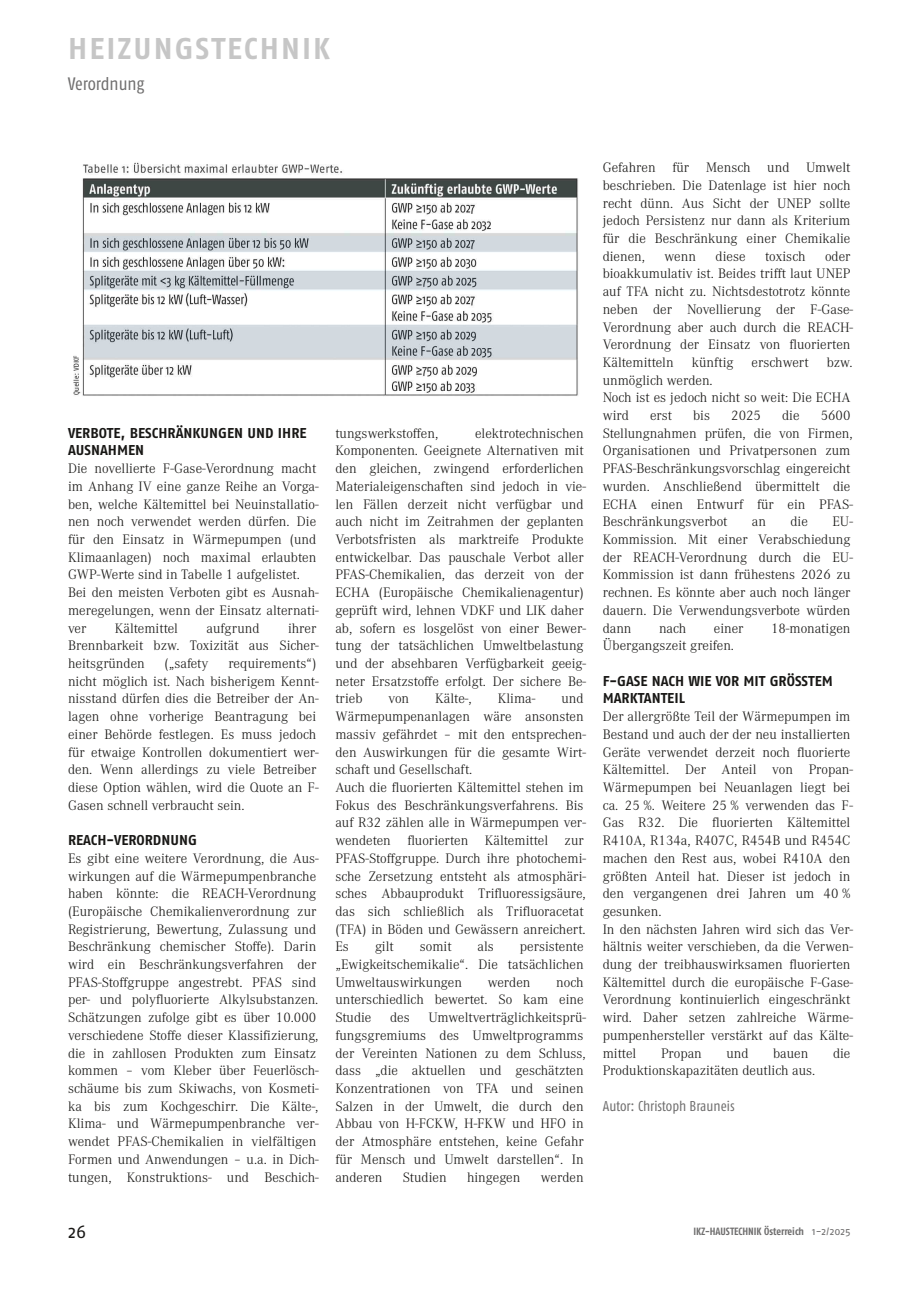
<style>
.page{position:relative;width:919px;height:1289px;background:#fff}
.page>*{position:absolute;margin:0;border:0;box-sizing:border-box;transform-origin:0 0}
.t1{font:700 30px "Fago OT";letter-spacing:.07em;color:#c6c6c6}
.t2{font:condensed 18px "Fago OT";letter-spacing:-.005em;color:#6f6e6e}
.t3{font:18px "Fago OT";color:#181715}
.t4{font:300 14.25px/17.7px "Corporate A";color:#181715}
.t5{font:700 14.25px/17.7px "Fago OT";color:#181715}
.t6{font:condensed 14.25px "Fago OT";color:#6f6e6e}
.t7{font:700 condensed 10.5px "Fago OT";letter-spacing:-.005em;color:#6f6e6e}
.s1{font-weight:400;font-stretch:normal}
</style>
<div class="page">
<img style="left:73px;top:162px;width:505px;height:234px">
<h1 class="t1" style="left:68px;top:30px;width:263px">HEIZUNGSTECHNIK</h1>
<p class="t2" style="left:68px;top:72px;width:78px">Verordnung</p>
<p class="t5" style="left:68px;top:424px;width:240px">VERBOTE, BESCHRÄNKUNGEN UND IHRE<br>AUSNAHMEN</p>
<p class="t4" style="left:68px;top:460px;width:252px">Die novellierte F-Gase-Verordnung macht im Anhang IV eine ganze Reihe an Vorga&shy;ben, welche Kältemittel bei Neuinstallatio&shy;nen noch verwendet werden dürfen. Die für den Einsatz in Wärmepumpen (und Klimaanlagen) noch maximal erlaubten GWP-Werte sind in Tabelle 1 aufgelistet.<br>Bei den meisten Verboten gibt es Ausnah&shy;meregelungen, wenn der Einsatz alternati&shy;ver</p>
<p class="t4" style="left:115px;top:619px;width:65px">Kältemittel</p>
<p class="t4" style="left:206px;top:619px;width:55px">aufgrund</p>
<p class="t4" style="left:68px;top:619px;width:252px;text-indent:220px">ihrer<br>Brennbarkeit bzw. Toxizität aus Sicher&shy;heitsgründen</p>
<p class="t4" style="left:68px;top:654px;width:252px;text-indent:160px">requirements“) nicht möglich ist. Nach bisherigem Kennt&shy;nisstand dürfen dies die Betreiber der An&shy;lagen ohne vorherige Beantragung bei einer Behörde festlegen. Es muss jedoch für etwaige Kontrollen dokumentiert wer&shy;den. Wenn allerdings zu viele Betreiber diese Option wählen, wird die Quote an F-Gasen schnell verbraucht sein.</p>
<p class="t5" style="left:68px;top:831px;width:130px">REACH-VERORDNUNG</p>
<p class="t4" style="left:68px;top:849px;width:252px">Es gibt eine weitere Verordnung, die Aus&shy;wirkungen auf die Wärmepumpenbranche haben könnte: die REACH-Verordnung (Europäische Chemikalienverordnung zur Registrierung, Bewertung, Zulassung und Beschränkung chemischer Stoffe). Darin wird ein Beschränkungsverfahren der PFAS-Stoffgruppe angestrebt. PFAS sind per- und polyfluorierte Alkylsubstanzen.<br>Schätzungen zufolge gibt es über 10.000 verschiedene Stoffe dieser Klassifizierung, die in zahllosen Produkten zum Einsatz kommen – vom Kleber über Feuerlösch&shy;schäume bis zum Skiwachs, von Kosmeti&shy;ka bis zum Kochgeschirr. Die Kälte-, Klima- und Wärmepumpenbranche ver&shy;wendet PFAS-Chemikalien in vielfältigen Formen und Anwendungen – u.a. in Dich&shy;tungen, Konstruktions- und Beschich-</p>
<p class="t4" style="left:164px;top:654px;width:45px">(„safety</p>
<p class="t4" style="left:335px;top:424px;width:104px">tungswerkstoffen,</p>
<p class="t4" style="left:335px;top:424px;width:252px;text-indent:140px">elektrotechnischen Komponenten. Geeignete Alternativen mit den gleichen, zwingend erforderlichen Materialeigenschaften sind jedoch in vie&shy;len Fällen derzeit nicht verfügbar und auch nicht im Zeitrahmen der geplanten Verbotsfristen als marktreife Produkte entwickelbar. Das pauschale Verbot aller PFAS-Chemikalien, das derzeit von der ECHA (Europäische Chemikalienagentur) geprüft wird, lehnen VDKF und LIK daher ab, sofern es losgelöst von einer Bewer&shy;tung der tatsächlichen Umweltbelastung und der absehbaren Verfügbarkeit geeig&shy;neter Ersatzstoffe erfolgt. Der sichere Be&shy;trieb</p>
<p class="t4" style="left:335px;top:690px;width:252px;text-indent:226px">und Wärmepumpenanlagen wäre ansonsten massiv gefährdet – mit den entsprechen&shy;den Auswirkungen für die gesamte Wirt&shy;schaft und Gesellschaft.<br>Auch die fluorierten Kältemittel stehen im Fokus des Beschränkungsverfahrens. Bis auf R32 zählen alle in Wärmepumpen ver&shy;wendeten fluorierten Kältemittel zur PFAS-Stoffgruppe. Durch ihre photochemi&shy;sche Zersetzung entsteht als atmosphäri&shy;sches Abbauprodukt Trifluoressigsäure, das sich schließlich als Trifluoracetat (TFA) in Böden und Gewässern anreichert.<br>Es</p>
<p class="t4" style="left:388px;top:690px;width:22px">von</p>
<p class="t4" style="left:435px;top:690px;width:38px">Kälte-,</p>
<p class="t4" style="left:497px;top:690px;width:39px">Klima-</p>
<p class="t4" style="left:375px;top:938px;width:20px">gilt</p>
<p class="t4" style="left:420px;top:938px;width:33px">somit</p>
<p class="t4" style="left:477px;top:938px;width:18px">als</p>
<p class="t4" style="left:335px;top:938px;width:250px;text-align:justify;text-indent:184px">persistente „Ewigkeitschemikalie“. Die tatsächlichen Umweltauswirkungen</p>
<p class="t4" style="left:335px;top:973px;width:250px;text-align:justify;text-indent:221px">noch unterschiedlich bewertet. So kam eine Studie</p>
<p class="t4" style="left:487px;top:973px;width:44px">werden</p>
<p class="t4" style="left:335px;top:1008px;width:252px;text-indent:93px">Umweltverträglichkeitsprü&shy;fungsgremiums des Umweltprogramms der Vereinten Nationen zu dem Schluss, dass „die aktuellen und geschätzten Konzentrationen von TFA und seinen Salzen in der Umwelt, die durch den Abbau von H-FCKW, H-FKW und HFO in der Atmosphäre entstehen, keine Gefahr für Mensch und Umwelt darstellen“. In anderen</p>
<p class="t4" style="left:390px;top:1008px;width:21px">des</p>
<p class="t4" style="left:403px;top:1168px;width:45px">Studien</p>
<p class="t4" style="left:467px;top:1168px;width:55px">hingegen</p>
<p class="t4" style="left:541px;top:1168px;width:44px">werden</p>
<p class="t4" style="left:602px;top:159px;width:249px;text-align:justify">Gefahren für Mensch und Umwelt beschrieben. Die Datenlage ist hier noch recht dünn. Aus Sicht der UNEP sollte jedoch Persistenz nur dann als Kriterium für die Beschränkung einer Chemikalie dienen,</p>
<p class="t4" style="left:602px;top:247px;width:252px;text-indent:222px">oder bioakkumulativ ist. Beides trifft laut UNEP auf TFA nicht zu. Nichtsdestotrotz könnte neben der Novellierung der F-Gase-<br>Verordnung aber auch durch die REACH-<br>Verordnung der Einsatz von fluorierten<br>Kältemitteln</p>
<p class="t4" style="left:664px;top:247px;width:33px">wenn</p>
<p class="t4" style="left:715px;top:247px;width:31px">diese</p>
<p class="t4" style="left:765px;top:247px;width:42px">toxisch</p>
<p class="t4" style="left:691px;top:354px;width:43px">künftig</p>
<p class="t4" style="left:751px;top:354px;width:59px">erschwert</p>
<p class="t4" style="left:826px;top:354px;width:27px">bzw.</p>
<p class="t4" style="left:602px;top:371px;width:249px">unmöglich werden.<br>Noch ist es jedoch nicht so weit: Die ECHA wird</p>
<p class="t4" style="left:602px;top:407px;width:251px;text-indent:218px">5600<br>Stellungnahmen prüfen, die von Firmen,<br>Organisationen und Privatpersonen zum<br>PFAS-Beschränkungsvorschlag eingereicht wurden. Anschließend übermittelt die<br>ECHA einen Entwurf für ein PFAS-<br>Beschränkungsverbot</p>
<p class="t4" style="left:650px;top:407px;width:24px">erst</p>
<p class="t4" style="left:693px;top:407px;width:18px">bis</p>
<p class="t4" style="left:731px;top:407px;width:31px">2025</p>
<p class="t4" style="left:782px;top:407px;width:19px">die</p>
<p class="t4" style="left:751px;top:513px;width:16px">an</p>
<p class="t4" style="left:790px;top:513px;width:19px">die</p>
<p class="t4" style="left:602px;top:513px;width:251px;text-indent:229px">EU-<br>Kommission. Mit einer Verabschiedung der REACH-Verordnung durch die EU-<br>Kommission ist dann frühestens 2026 zu rechnen. Es könnte aber auch noch länger dauern. Die Verwendungsverbote würden dann</p>
<p class="t4" style="left:659px;top:619px;width:29px">nach</p>
<p class="t4" style="left:713px;top:619px;width:31px">einer</p>
<p class="t4" style="left:771px;top:619px;width:81px">18-monatigen</p>
<p class="t4" style="left:602px;top:637px;width:133px">Übergangszeit greifen.</p>
<p class="t5" style="left:602px;top:672px;width:232px">F-GASE NACH WIE VOR MIT GRÖSSTEM<br>MARKTANTEIL</p>
<p class="t4" style="left:602px;top:708px;width:252px">Der allergrößte Teil der Wärmepumpen im Bestand und auch der der neu installierten Geräte verwendet derzeit noch fluorierte Kältemittel. Der Anteil von Propan-Wärmepumpen bei Neuanlagen liegt bei ca. 25 %. Weitere 25 % verwenden das F-Gas R32. Die fluorierten Kältemittel R410A, R134a, R407C, R454B und R454C machen den Rest aus, wobei R410A den größten Anteil hat. Dieser ist jedoch in den vergangenen drei Jahren um 40 % gesunken.<br>In den nächsten Jahren wird sich das Ver&shy;hältnis weiter verschieben, da die Verwen&shy;dung der treibhauswirksamen fluorierten Kältemittel durch die europäische F-Gase-Verordnung kontinuierlich eingeschränkt wird. Daher setzen zahlreiche Wärme&shy;pumpenhersteller verstärkt auf das Kälte&shy;mittel</p>
<p class="t4" style="left:661px;top:1044px;width:42px">Propan</p>
<p class="t4" style="left:726px;top:1044px;width:24px">und</p>
<p class="t4" style="left:773px;top:1044px;width:37px">bauen</p>
<p class="t4" style="left:832px;top:1044px;width:19px">die</p>
<p class="t4" style="left:602px;top:1062px;width:214px">Produktionskapazitäten deutlich aus.</p>
<p class="t6" style="left:602px;top:1097px;width:133px">Autor: Christoph Brauneis</p>
<p class="t3" style="left:68px;top:1220px;width:20px">26</p>
<p class="t7" style="left:693px;top:1224px;width:159px">IKZ-HAUSTECHNIK Österreich <span class="s1">1-2/2025</span></p>
</div>
